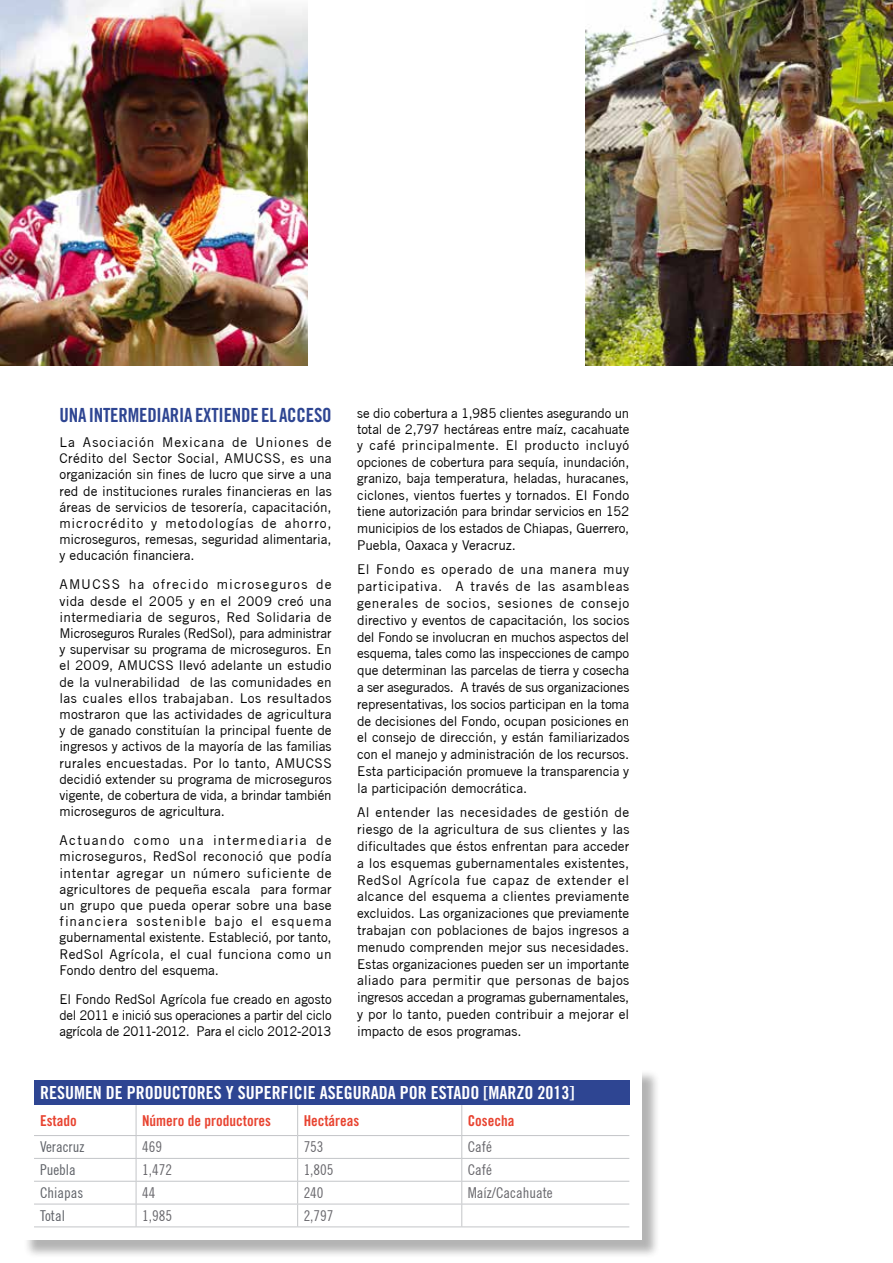
<style>
.page{position:relative;width:893px;height:1263px;background:#fff}
.page>*{position:absolute;margin:0;border:0;box-sizing:border-box;transform-origin:0 0}
.t1{font:19.5px "Trade Gothic LT Std Bd Cn 20";letter-spacing:-.01em;color:#2e4592}
.t2{font:18px "Trade Gothic LT Std Bd Cn 20";color:#fff}
.t3{font:condensed 15px "Trade Gothic No.18";color:#68676c}
.t4{font:15px "Trade Gothic LT Std Bd Cn 20";color:#e84330}
.t5{font:condensed 15px "Trade Gothic No.18";color:#5f6268}
.t6{font:13.5px/16.2px "Trade Gothic";letter-spacing:-.005em;color:#000;text-align:justify}
</style>
<div class="page">
<div style="left:24px;top:1069px;width:637px;height:189px;background:#000;opacity:.3"></div>
<div style="left:21px;top:1067px;width:621px;height:173px;background:#fff"></div>
<div style="left:34px;top:1080px;width:595px;height:25px;background:#2e4592"></div>
<hr style="left:136px;top:1105px;width:1px;height:30px;background:#c3c5c8">
<hr style="left:297px;top:1105px;width:1px;height:30px;background:#c3c5c8">
<hr style="left:461px;top:1105px;width:1px;height:30px;background:#c3c5c8">
<hr style="left:34px;top:1135px;width:102px;height:1px;background:#c3c5c8">
<hr style="left:136px;top:1135px;width:162px;height:1px;background:#c3c5c8">
<hr style="left:298px;top:1135px;width:164px;height:1px;background:#c3c5c8">
<hr style="left:462px;top:1135px;width:167px;height:1px;background:#c3c5c8">
<hr style="left:34px;top:1158px;width:102px;height:1px;background:#c3c5c8">
<hr style="left:136px;top:1158px;width:162px;height:1px;background:#c3c5c8">
<hr style="left:298px;top:1158px;width:164px;height:1px;background:#c3c5c8">
<hr style="left:462px;top:1158px;width:167px;height:1px;background:#c3c5c8">
<hr style="left:34px;top:1181px;width:102px;height:1px;background:#c3c5c8">
<hr style="left:136px;top:1181px;width:162px;height:1px;background:#c3c5c8">
<hr style="left:298px;top:1181px;width:164px;height:1px;background:#c3c5c8">
<hr style="left:462px;top:1181px;width:167px;height:1px;background:#c3c5c8">
<hr style="left:34px;top:1204px;width:102px;height:1px;background:#c3c5c8">
<hr style="left:136px;top:1204px;width:162px;height:1px;background:#c3c5c8">
<svg style="left:136px;top:1136px;width:1px;height:90px"></svg>
<hr style="left:298px;top:1204px;width:164px;height:1px;background:#c3c5c8">
<svg style="left:297px;top:1136px;width:1px;height:90px"></svg>
<hr style="left:462px;top:1204px;width:167px;height:1px;background:#c3c5c8">
<svg style="left:461px;top:1136px;width:1px;height:90px"></svg>
<hr style="left:34px;top:1226px;width:102px;height:1px;background:#c3c5c8">
<hr style="left:136px;top:1226px;width:162px;height:1px;background:#c3c5c8">
<hr style="left:298px;top:1226px;width:164px;height:1px;background:#c3c5c8">
<hr style="left:462px;top:1226px;width:167px;height:1px;background:#c3c5c8">
<img style="left:0;top:0;width:308px;height:366px">
<img style="left:585px;top:0;width:308px;height:366px">
<h1 class="t1" style="left:60px;top:403px;width:274px">UNA INTERMEDIARIA EXTIENDE EL ACCESO</h1>
<p class="t6" style="left:60px;top:434px;width:274px">La Asociación Mexicana de Uniones de Crédito del Sector Social, AMUCSS, es una organización sin fines de lucro que sirve a una red de instituciones rurales financieras en las áreas de servicios de tesorería, capacitación, microcrédito y metodologías de ahorro, microseguros, remesas, seguridad alimentaria, y educación financiera.</p>
<p class="t6" style="left:60px;top:576px;width:274px">AMUCSS ha ofrecido microseguros de vida desde el 2005 y en el 2009 creó una intermediaria de seguros, Red Solidaria de Microseguros Rurales (RedSol), para administrar y supervisar su programa de microseguros. En el 2009, AMUCSS llevó adelante un estudio de la vulnerabilidad de las comunidades en las cuales ellos trabajaban. Los resultados mostraron que las actividades de agricultura y de ganado constituían la principal fuente de ingresos y activos de la mayoría de las familias rurales encuestadas. Por lo tanto, AMUCSS decidió extender su programa de microseguros vigente, de cobertura de vida, a brindar también microseguros de agricultura.</p>
<p class="t6" style="left:60px;top:832px;width:274px">Actuando como una intermediaria de microseguros, RedSol reconoció que podía intentar agregar un número suficiente de agricultores de pequeña escala para formar un grupo que pueda operar sobre una base financiera sostenible bajo el esquema gubernamental existente. Estableció, por tanto, RedSol Agrícola, el cual funciona como un Fondo dentro del esquema.</p>
<p class="t6" style="left:60px;top:991px;width:274px">El Fondo RedSol Agrícola fue creado en agosto del 2011 e inició sus operaciones a partir del ciclo agrícola de 2011-2012. Para el ciclo 2012-2013</p>
<p class="t6" style="left:357px;top:405px;width:274px">se dio cobertura a 1,985 clientes asegurando un total de 2,797 hectáreas entre maíz, cacahuate y café principalmente. El producto incluyó opciones de cobertura para sequía, inundación, granizo, baja temperatura, heladas, huracanes, ciclones, vientos fuertes y tornados. El Fondo tiene autorización para brindar servicios en 152 municipios de los estados de Chiapas, Guerrero, Puebla, Oaxaca y Veracruz.</p>
<p class="t6" style="left:357px;top:561px;width:274px;line-height:16.8px">El Fondo es operado de una manera muy participativa. A través de las asambleas generales de socios, sesiones de consejo directivo y eventos de capacitación, los socios del Fondo se involucran en muchos aspectos del esquema, tales como las inspecciones de campo que determinan las parcelas de tierra y cosecha a ser asegurados. A través de sus organizaciones representativas, los socios participan en la toma de decisiones del Fondo, ocupan posiciones en el consejo de dirección, y están familiarizados con el manejo y administración de los recursos.<br>Esta participación promueve la transparencia y la participación democrática.</p>
<p class="t6" style="left:357px;top:804px;width:274px;line-height:16.8px">Al entender las necesidades de gestión de riesgo de la agricultura de sus clientes y las dificultades que éstos enfrentan para acceder a los esquemas gubernamentales existentes, RedSol Agrícola fue capaz de extender el alcance del esquema a clientes previamente excluidos. Las organizaciones que previamente trabajan con poblaciones de bajos ingresos a menudo comprenden mejor sus necesidades.<br>Estas organizaciones pueden ser un importante aliado para permitir que personas de bajos ingresos accedan a programas gubernamentales, y por lo tanto, pueden contribuir a mejorar el impacto de esos programas.</p>
<h2 class="t2" style="left:40px;top:1082px;width:536px">RESUMEN DE PRODUCTORES Y SUPERFICI E ASEGURADA POR ESTADO [MARZO 2013]</h2>
<p class="t4" style="left:40px;top:1111px;width:38px">ESTADO</p>
<p class="t4" style="left:142px;top:1111px;width:131px">NÚMERO DE PRODUCTORES</p>
<p class="t4" style="left:304px;top:1111px;width:57px">HECTÁREAS</p>
<p class="t4" style="left:468px;top:1111px;width:48px">COSECHA</p>
<p class="t5" style="left:40px;top:1138px;width:46px">Veracruz</p>
<p class="t3" style="left:142px;top:1138px;width:21px">469</p>
<p class="t3" style="left:304px;top:1138px;width:21px">753</p>
<p class="t3" style="left:468px;top:1138px;width:26px">Café</p>
<p class="t5" style="left:40px;top:1161px;width:37px">Puebla</p>
<p class="t3" style="left:142px;top:1161px;width:31px">1,472</p>
<p class="t3" style="left:304px;top:1161px;width:31px">1,805</p>
<p class="t3" style="left:468px;top:1161px;width:26px">Café</p>
<p class="t5" style="left:40px;top:1184px;width:45px">Chiapas</p>
<p class="t3" style="left:142px;top:1184px;width:15px">44</p>
<p class="t3" style="left:304px;top:1184px;width:21px">240</p>
<p class="t3" style="left:468px;top:1184px;width:86px">Maíz/Cacahuate</p>
<p class="t5" style="left:40px;top:1207px;width:27px">Total</p>
<p class="t3" style="left:142px;top:1207px;width:31px">1,985</p>
<p class="t3" style="left:304px;top:1207px;width:31px">2,797</p>
</div>
